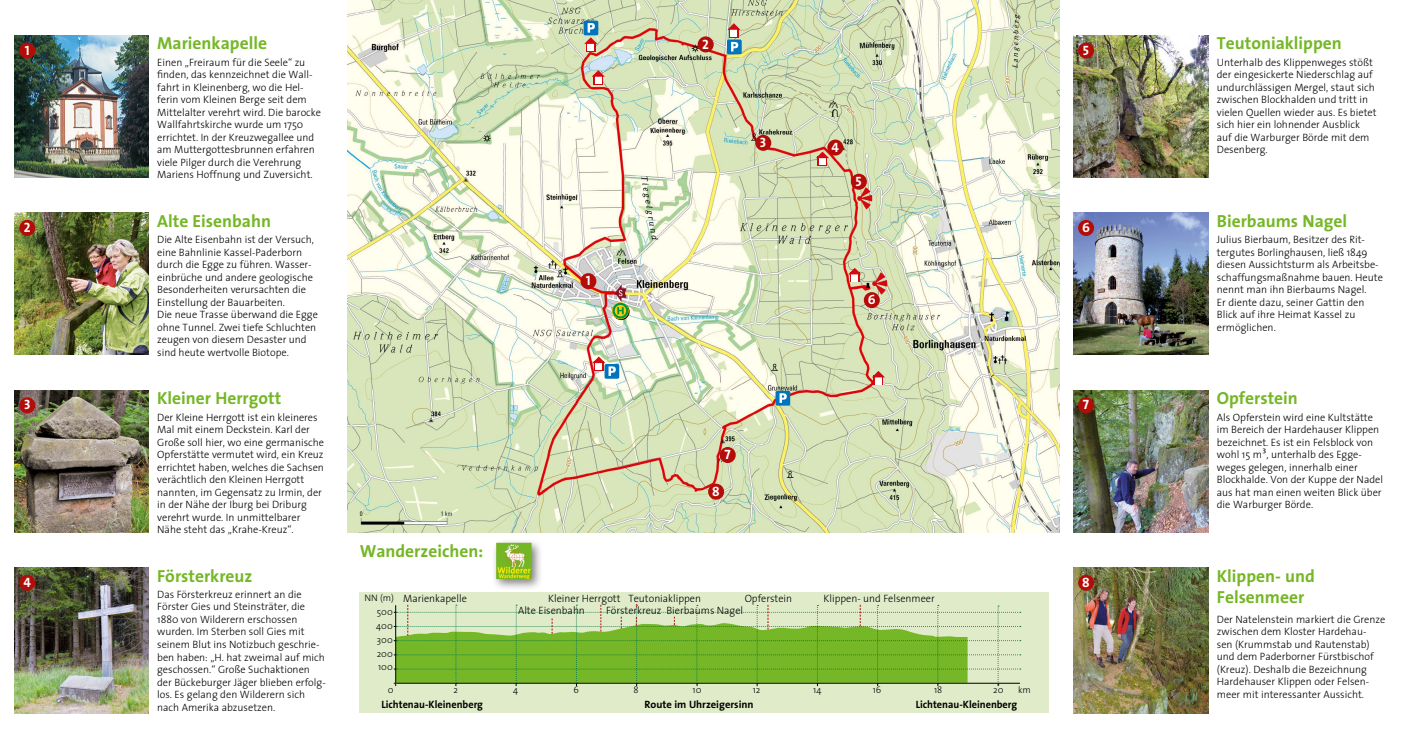
<style>
.page{position:relative;width:1407px;height:745px;background:#fff}
.page>*{position:absolute;margin:0;border:0;box-sizing:border-box;transform-origin:0 0}
.t1{font:700 17.5px/21px "The Sans";color:#75b726}
.t2{font:13.5px "The Sans Bold Caps";color:#fff}
.t3{font:300 10.62px/12.5px "The Sans";color:#000}
.t4{font:700 10.62px "The Sans";color:#000}
.t5{font:300 9.38px/13.8px "The Sans";color:#000}
.s1{font-family:"Lucida Grande";font-weight:400}
</style>
<div class="page">
<div style="left:491px;top:537px;width:53px;height:54px;background:#000;opacity:.5"></div>
<img style="left:496px;top:542px;width:35px;height:36px">
<img style="left:347px;top:0;width:712px;height:531px">
<img style="left:14px;top:35px;width:135px;height:142px">
<img style="left:14px;top:213px;width:135px;height:141px">
<img style="left:14px;top:390px;width:135px;height:141px">
<img style="left:14px;top:567px;width:135px;height:145px">
<img style="left:1074px;top:390px;width:134px;height:141px">
<img style="left:1074px;top:35px;width:134px;height:142px">
<img style="left:1074px;top:213px;width:134px;height:141px">
<img style="left:1074px;top:567px;width:134px;height:145px">
<div style="left:360px;top:592px;width:689px;height:120px;background:#e0ecc9"></div>
<svg style="left:394px;top:604px;width:627px;height:81px"></svg>
<div style="left:586px;top:42px;width:9px;height:10px;background:#d40a11"></div>
<div style="left:587px;top:43px;width:7px;height:8px;background:#fff"></div>
<div style="left:729px;top:28px;width:9px;height:9px;background:#d40a11"></div>
<div style="left:730px;top:29px;width:7px;height:8px;background:#fff"></div>
<svg style="left:727px;top:23px;width:13px;height:7px"></svg>
<div style="left:818px;top:156px;width:9px;height:10px;background:#d40a11"></div>
<svg style="left:819px;top:158px;width:7px;height:7px"></svg>
<svg style="left:816px;top:151px;width:13px;height:7px"></svg>
<svg style="left:850px;top:274px;width:9px;height:8px"></svg>
<svg style="left:851px;top:274px;width:7px;height:7px"></svg>
<svg style="left:848px;top:268px;width:13px;height:6px"></svg>
<svg style="left:874px;top:377px;width:9px;height:8px"></svg>
<svg style="left:875px;top:377px;width:7px;height:7px"></svg>
<svg style="left:872px;top:370px;width:13px;height:7px"></svg>
<div style="left:594px;top:75px;width:9px;height:9px;background:#d40a11"></div>
<div style="left:595px;top:76px;width:7px;height:8px;background:#fff"></div>
<svg style="left:592px;top:70px;width:13px;height:7px"></svg>
<svg style="left:872px;top:272px;width:15px;height:22px"></svg>
<svg style="left:857px;top:187px;width:15px;height:22px"></svg>
<div style="left:583px;top:21px;width:15px;height:14px;background:#0074be;border-radius:2px"></div>
<svg style="left:584px;top:23px;width:13px;height:21px"></svg>
<div style="left:727px;top:39px;width:15px;height:15px;background:#0074be;border-radius:2px"></div>
<svg style="left:731px;top:42px;width:7px;height:9px"></svg>
<div style="left:775px;top:390px;width:15px;height:15px;background:#0074be;border-radius:2px"></div>
<svg style="left:779px;top:393px;width:8px;height:9px"></svg>
<div style="left:604px;top:364px;width:15px;height:14px;background:#0074be;border-radius:2px"></div>
<svg style="left:592px;top:356px;width:24px;height:20px"></svg>
<svg style="left:612px;top:303px;width:18px;height:17px"></svg>
<svg style="left:612px;top:302px;width:16px;height:16px"></svg>
<div style="left:19px;top:43px;width:16px;height:16px;background:#b40c08;border-radius:50%"></div>
<div style="left:19px;top:220px;width:16px;height:16px;background:#b40c08;border-radius:50%"></div>
<div style="left:19px;top:397px;width:16px;height:16px;background:#b40c08;border-radius:50%"></div>
<div style="left:19px;top:574px;width:16px;height:16px;background:#b40c08;border-radius:50%"></div>
<div style="left:1078px;top:43px;width:16px;height:16px;background:#b40c08;border-radius:50%"></div>
<div style="left:1078px;top:220px;width:16px;height:16px;background:#b40c08;border-radius:50%"></div>
<div style="left:1078px;top:397px;width:16px;height:16px;background:#b40c08;border-radius:50%"></div>
<div style="left:1078px;top:574px;width:16px;height:16px;background:#b40c08;border-radius:50%"></div>
<div style="left:698px;top:36px;width:16px;height:16px;background:#b40c08;border-radius:50%"></div>
<div style="left:755px;top:135px;width:16px;height:16px;background:#b40c08;border-radius:50%"></div>
<div style="left:720px;top:446px;width:16px;height:16px;background:#b40c08;border-radius:50%"></div>
<div style="left:708px;top:483px;width:16px;height:16px;background:#b40c08;border-radius:50%"></div>
<div style="left:580px;top:273px;width:16px;height:16px;background:#b40c08;border-radius:50%"></div>
<div style="left:851px;top:174px;width:16px;height:16px;background:#b40c08;border-radius:50%"></div>
<div style="left:827px;top:139px;width:16px;height:16px;background:#b40c08;border-radius:50%"></div>
<div style="left:864px;top:292px;width:16px;height:16px;background:#b40c08;border-radius:50%"></div>
<p class="t2" style="left:25px;top:39px;width:6px">1</p>
<h1 class="t1" style="left:157px;top:32px;width:111px">Marienkapelle</h1>
<p class="t3" style="left:157px;top:56px;width:165px">Einen „Freiraum für die Seele“ zu finden, das kennzeichnet die Wall&shy;fahrt in Kleinenberg, wo die Hel&shy;ferin vom Kleinen Berge seit dem Mittelalter verehrt wird. Die barocke Wallfahrtskirche wurde um 1750 errichtet. In der Kreuzwegallee und am Muttergottesbrunnen erfahren viele Pilger durch die Verehrung Mariens Hoffnung und Zuversicht.</p>
<p class="t2" style="left:702px;top:33px;width:8px">2</p>
<p class="t2" style="left:760px;top:131px;width:8px">3</p>
<p class="t2" style="left:831px;top:136px;width:9px">4</p>
<p class="t2" style="left:855px;top:170px;width:8px">5</p>
<p class="t2" style="left:1083px;top:39px;width:8px">5</p>
<h1 class="t1" style="left:1217px;top:32px;width:126px">Teutoniaklippen</h1>
<p class="t3" style="left:1217px;top:56px;width:161px">Unterhalb des Klippenweges stößt der eingesickerte Niederschlag auf undurchlässigen Mergel, staut sich zwischen Blockhalden und tritt in vielen Quellen wieder aus. Es bietet sich hier ein lohnender Ausblick auf die Warburger Börde mit dem<br>Desenberg.</p>
<p class="t2" style="left:24px;top:216px;width:8px">2</p>
<p class="t2" style="left:24px;top:393px;width:8px">3</p>
<h1 class="t1" style="left:157px;top:210px;width:115px">Alte Eisenbahn</h1>
<p class="t3" style="left:157px;top:233px;width:162px">Die Alte Eisenbahn ist der Versuch, eine Bahnlinie Kassel-Paderborn durch die Egge zu führen. Wasser&shy;einbrüche und andere geologische Besonderheiten verursachten die Einstellung der Bauarbeiten.<br>Die neue Trasse überwand die Egge ohne Tunnel. Zwei tiefe Schluchten zeugen von diesem Desaster und sind heute wertvolle Biotope.</p>
<h1 class="t1" style="left:157px;top:387px;width:126px">Kleiner Herrgott</h1>
<p class="t3" style="left:157px;top:410px;width:168px">Der Kleine Herrgott ist ein kleineres Mal mit einem Deckstein. Karl der Große soll hier, wo eine germanische Opferstätte vermutet wird, ein Kreuz errichtet haben, welches die Sachsen verächtlich den Kleinen Herrgott nannten, im Gegensatz zu Irmin, der in der Nähe der Iburg bei Driburg verehrt wurde. In unmittelbarer Nähe steht das „Krahe-Kreuz“.</p>
<p class="t2" style="left:586px;top:269px;width:6px">1</p>
<p class="t2" style="left:724px;top:443px;width:8px">7</p>
<p class="t2" style="left:712px;top:479px;width:9px">8</p>
<p class="t2" style="left:868px;top:288px;width:9px">6</p>
<p class="t2" style="left:1082px;top:216px;width:9px">6</p>
<p class="t2" style="left:1083px;top:393px;width:8px">7</p>
<h1 class="t1" style="left:1217px;top:210px;width:132px">Bierbaums Nagel</h1>
<p class="t3" style="left:1217px;top:233px;width:168px">Julius Bierbaum, Besitzer des Rit&shy;tergutes Borlinghausen, ließ 1849 diesen Aussichtsturm als Arbeitsbe&shy;schaffungsmaßnahme bauen. Heute nennt man ihn Bierbaums Nagel.<br>Er diente dazu, seiner Gattin den<br>Blick auf ihre Heimat Kassel zu ermöglichen.</p>
<h1 class="t1" style="left:1217px;top:387px;width:82px">Opferstein</h1>
<p class="t3" style="left:1217px;top:410px;width:168px">Als Opferstein wird eine Kultstätte im Bereich der Hardehauser Klippen bezeichnet. Es ist ein Felsblock von wohl 15 m<span class="s1">³</span>, unterhalb des Egge&shy;weges gelegen, innerhalb einer<br>Blockhalde. Von der Kuppe der Nadel aus hat man einen weiten Blick über die Warburger Börde.</p>
<h1 class="t1" style="left:360px;top:540px;width:125px">Wanderzeichen:</h1>
<p class="t2" style="left:23px;top:570px;width:9px">4</p>
<h1 class="t1" style="left:157px;top:564px;width:97px">Försterkreuz</h1>
<p class="t3" style="left:157px;top:587px;width:170px">Das Försterkreuz erinnert an die Förster Gies und Steinsträter, die 1880 von Wilderern erschossen wurden. Im Sterben soll Gies mit seinem Blut ins Notizbuch geschrie&shy;ben haben: „H. hat zweimal auf mich geschossen.“ Große Suchaktionen der Bückeburger Jäger blieben erfolg&shy;los. Es gelang den Wilderern sich nach Amerika abzusetzen.</p>
<p class="t5" style="left:376px;top:590px;width:19px;text-indent:-12px">NN (m)<br>500<br>400<br>300<br>200<br>100</p>
<p class="t3" style="left:403px;top:591px;width:65px">Marienkapelle</p>
<p class="t3" style="left:548px;top:591px;width:154px">Kleiner Herrgott Teutoniaklippen</p>
<p class="t3" style="left:745px;top:591px;width:49px">Opferstein</p>
<p class="t3" style="left:823px;top:591px;width:113px">Klippen- und Felsenmeer</p>
<p class="t3" style="left:606px;top:604px;width:139px">Försterkreuz Bierbaums Nagel</p>
<p class="t3" style="left:518px;top:604px;width:68px">Alte Eisenbahn</p>
<p class="t5" style="left:388px;top:682px;width:7px">0</p>
<p class="t5" style="left:454px;top:682px;width:6px">2</p>
<p class="t5" style="left:513px;top:682px;width:7px">4</p>
<p class="t5" style="left:573px;top:682px;width:7px">6</p>
<p class="t5" style="left:633px;top:682px;width:7px">8</p>
<p class="t5" style="left:692px;top:682px;width:10px">10</p>
<p class="t5" style="left:753px;top:682px;width:9px">12</p>
<p class="t5" style="left:813px;top:682px;width:10px">14</p>
<p class="t5" style="left:873px;top:682px;width:10px">16</p>
<p class="t5" style="left:934px;top:682px;width:10px">18</p>
<p class="t5" style="left:993px;top:682px;width:12px">20</p>
<p class="t5" style="left:1018px;top:682px;width:14px">km</p>
<p class="t4" style="left:381px;top:695px;width:103px">Lichtenau-Kleinenberg</p>
<p class="t4" style="left:644px;top:695px;width:111px">Route im Uhrzeigersinn</p>
<p class="t4" style="left:915px;top:695px;width:103px">Lichtenau-Kleinenberg</p>
<p class="t2" style="left:1082px;top:570px;width:9px">8</p>
<h1 class="t1" style="left:1217px;top:564px;width:100px">Klippen- und<br>Felsenmeer</h1>
<p class="t3" style="left:1217px;top:612px;width:170px">Der Natelenstein markiert die Grenze zwischen dem Kloster Hardehau-<br>sen (Krummstab und Rautenstab) und dem Paderborner Fürstbischof (Kreuz). Deshalb die Bezeichnung Hardehauser Klippen oder Felsen&shy;meer mit interessanter Aussicht.</p>
</div>
